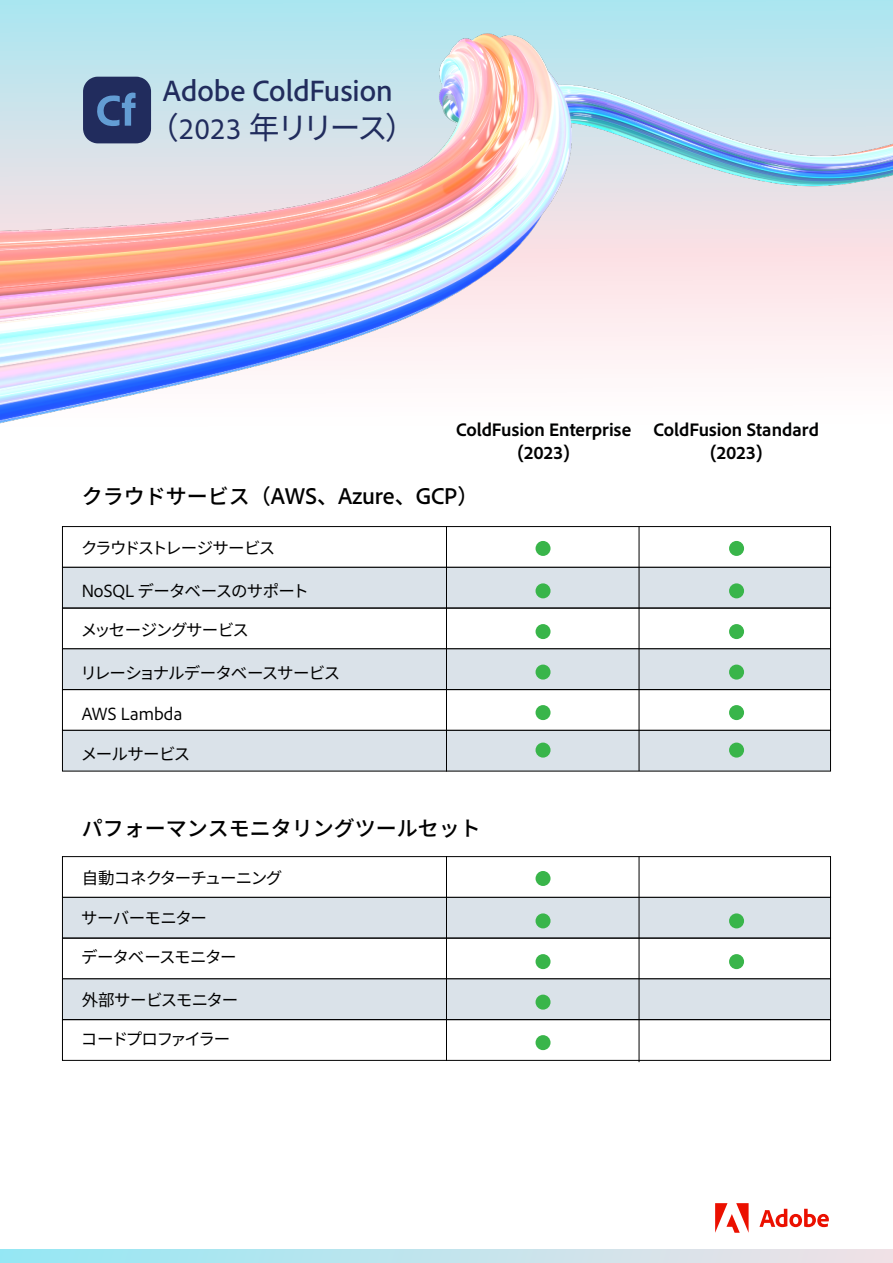
<style>
.page{position:relative;width:893px;height:1263px;background:#fff}
.page>*{position:absolute;margin:0;border:0;box-sizing:border-box;transform-origin:0 0}
.t1{font:500 30.75px "Adobe Clean";color:#212c5d}
.t2{font:30.75px "Adobe Clean Han";letter-spacing:-.11em;color:#212c5d}
.t3{font:700 21px "Adobe Clean Han";color:#000}
.t4{font:700 19.05px/22.8px "Adobe Clean";color:#000;text-align:center}
.t5{font:16.5px "Adobe Clean Han";letter-spacing:-.055em;color:#000}
.t6{font:16.5px "Adobe Clean Han";letter-spacing:-.1em;color:#000}
.t7{font:16.5px "Adobe Clean Han";letter-spacing:-.075em;color:#000}
.t8{font:16.5px "Adobe Clean Han";letter-spacing:-.125em;color:#000}
.t9{font:16.5px "Adobe Clean Han";letter-spacing:.005em;color:#000}
.s1{font-family:"Adobe Clean UX"}
</style>
<div class="page">
<div style="left:62px;top:856px;width:385px;height:41px;border:1px solid #000"></div>
<div style="left:446px;top:856px;width:385px;height:41px;border:1px solid #000"></div>
<div style="left:62px;top:897px;width:385px;height:41px;background:#dae2e9;border:1px solid #000"></div>
<div style="left:446px;top:897px;width:385px;height:41px;background:#dae2e9;border:1px solid #000"></div>
<div style="left:62px;top:938px;width:385px;height:41px;border:1px solid #000"></div>
<div style="left:446px;top:938px;width:385px;height:41px;border:1px solid #000"></div>
<div style="left:62px;top:979px;width:385px;height:41px;background:#dae2e9"></div>
<div style="left:446px;top:979px;width:385px;height:41px;background:#dae2e9"></div>
<div style="left:62px;top:1019px;width:385px;height:41px;border:1px solid #000"></div>
<div style="left:446px;top:1019px;width:385px;height:41px;border:1px solid #000"></div>
<hr style="left:639px;top:856px;width:1px;height:206px;background:#000">
<div style="left:729px;top:913px;width:15px;height:15px;background:#39b54a;border-radius:50%"></div>
<div style="left:729px;top:954px;width:15px;height:15px;background:#39b54a;border-radius:50%"></div>
<img style="left:0;top:0;width:893px;height:423px">
<svg style="left:0;top:1250px;width:892px;height:13px;background:#c2e4ec"></svg>
<svg style="left:83px;top:77px;width:68px;height:66px;background:#304171"></svg>
<div style="left:62px;top:526px;width:385px;height:41px;border:1px solid #000"></div>
<div style="left:446px;top:526px;width:385px;height:41px;border:1px solid #000"></div>
<div style="left:62px;top:567px;width:385px;height:41px;background:#dae2e9;border:1px solid #000"></div>
<div style="left:446px;top:567px;width:385px;height:41px;background:#dae2e9;border:1px solid #000"></div>
<div style="left:62px;top:608px;width:385px;height:41px;border:1px solid #000"></div>
<div style="left:446px;top:608px;width:385px;height:41px;border:1px solid #000"></div>
<div style="left:62px;top:649px;width:385px;height:41px;background:#dae2e9"></div>
<div style="left:446px;top:649px;width:385px;height:41px;background:#dae2e9"></div>
<div style="left:62px;top:689px;width:385px;height:41px;border:1px solid #000"></div>
<div style="left:446px;top:689px;width:385px;height:41px;border:1px solid #000"></div>
<div style="left:62px;top:730px;width:385px;height:41px;background:#dae2e9;border:1px solid #000"></div>
<div style="left:446px;top:730px;width:385px;height:41px;background:#dae2e9;border:1px solid #000"></div>
<hr style="left:639px;top:526px;width:1px;height:245px;background:#000">
<div style="left:536px;top:541px;width:14px;height:15px;background:#39b54a;border-radius:50%"></div>
<div style="left:536px;top:583px;width:14px;height:15px;background:#39b54a;border-radius:50%"></div>
<div style="left:536px;top:624px;width:14px;height:15px;background:#39b54a;border-radius:50%"></div>
<div style="left:536px;top:664px;width:14px;height:16px;background:#39b54a;border-radius:50%"></div>
<div style="left:536px;top:705px;width:14px;height:15px;background:#39b54a;border-radius:50%"></div>
<div style="left:536px;top:742px;width:14px;height:16px;background:#39b54a;border-radius:50%"></div>
<div style="left:729px;top:742px;width:15px;height:16px;background:#39b54a;border-radius:50%"></div>
<div style="left:536px;top:871px;width:14px;height:15px;background:#39b54a;border-radius:50%"></div>
<div style="left:536px;top:913px;width:14px;height:15px;background:#39b54a;border-radius:50%"></div>
<div style="left:536px;top:954px;width:14px;height:15px;background:#39b54a;border-radius:50%"></div>
<div style="left:536px;top:995px;width:14px;height:15px;background:#39b54a;border-radius:50%"></div>
<div style="left:536px;top:1035px;width:14px;height:15px;background:#39b54a;border-radius:50%"></div>
<div style="left:729px;top:541px;width:15px;height:15px;background:#39b54a;border-radius:50%"></div>
<div style="left:729px;top:583px;width:15px;height:15px;background:#39b54a;border-radius:50%"></div>
<div style="left:729px;top:624px;width:15px;height:15px;background:#39b54a;border-radius:50%"></div>
<div style="left:729px;top:664px;width:15px;height:16px;background:#39b54a;border-radius:50%"></div>
<div style="left:729px;top:705px;width:15px;height:15px;background:#39b54a;border-radius:50%"></div>
<svg style="left:759px;top:1209px;width:70px;height:18px"></svg>
<svg style="left:715px;top:1203px;width:34px;height:30px"></svg>
<h1 class="t1" style="left:163px;top:71px;width:232px">Adobe ColdFusion</h1>
<h1 class="t2" style="left:148px;top:110px;width:269px">（<span class="s1">2023</span> 年リリース）</h1>
<p class="t4" style="left:456px;top:417px;width:177px">ColdFusion Enterprise (2023)</p>
<p class="t4" style="left:653px;top:417px;width:167px">ColdFusion Standard (2023)</p>
<p class="t3" style="left:82px;top:484px;width:398px">クラウドサービス（AWS、Azure、GCP）</p>
<p class="t6" style="left:81px;top:539px;width:196px">クラウドストレージサービス</p>
<p class="t5" style="left:82px;top:581px;width:229px">NoSQL データベースのサポート</p>
<p class="t7" style="left:81px;top:621px;width:170px">メッセージングサービス</p>
<p class="t5" style="left:80px;top:663px;width:261px">リレーショナルデータベースサービス</p>
<p class="t9" style="left:82px;top:705px;width:102px">AWS Lambda</p>
<p class="t5" style="left:81px;top:744px;width:111px">メールサービス</p>
<p class="t3" style="left:82px;top:816px;width:401px">パフォーマンスモニタリングツールセット</p>
<p class="t5" style="left:82px;top:868px;width:202px">自動コネクターチューニング</p>
<p class="t5" style="left:81px;top:909px;width:127px">サーバーモニター</p>
<p class="t5" style="left:81px;top:948px;width:157px">データベースモニター</p>
<p class="t5" style="left:82px;top:990px;width:158px">外部サービスモニター</p>
<p class="t8" style="left:81px;top:1030px;width:151px">コードプロファイラー</p>
</div>
